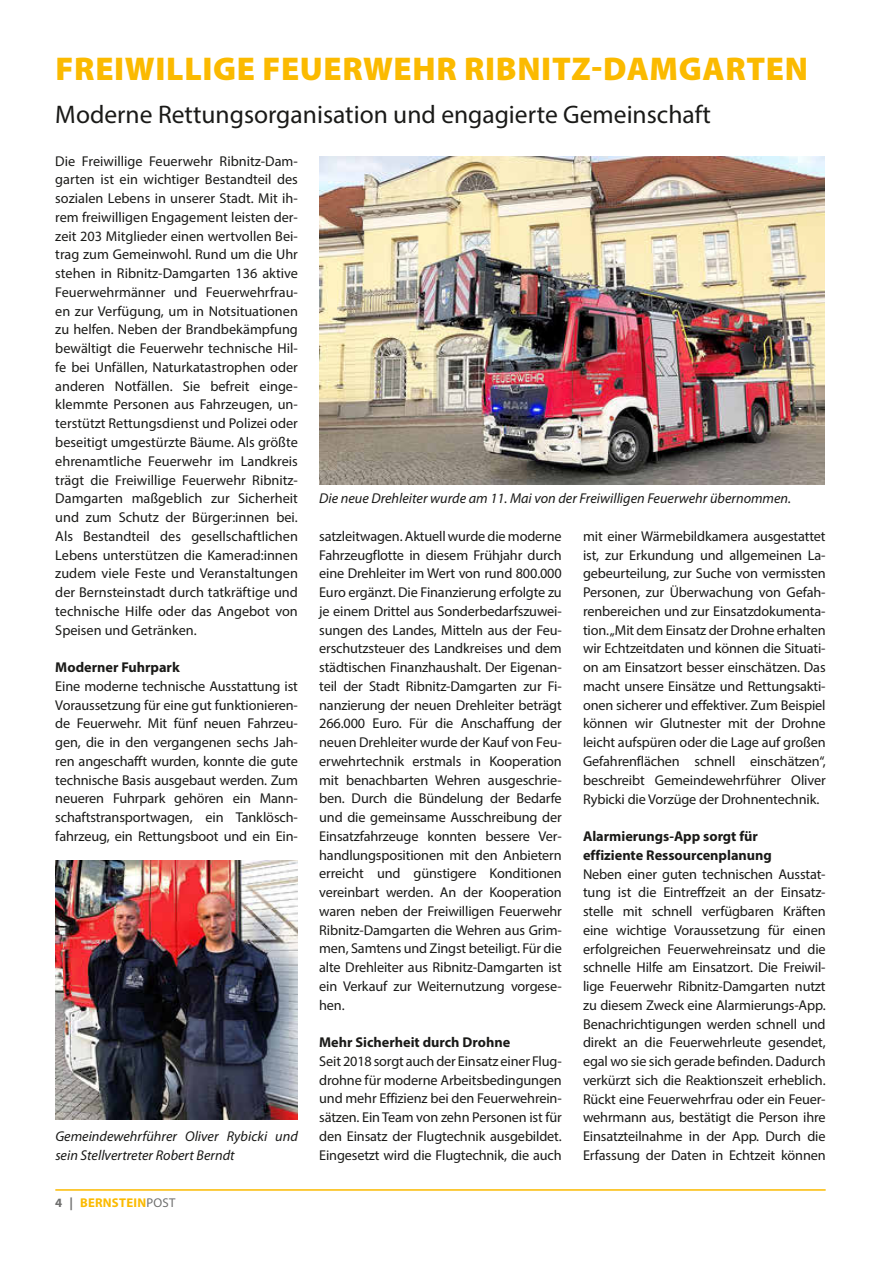
<style>
.page{position:relative;width:881px;height:1263px;background:#fff}
.page>*{position:absolute;margin:0;border:0;box-sizing:border-box;transform-origin:0 0}
.t1{font:900 33px "Myriad Pro";letter-spacing:.02em;color:#fbba00}
.t2{font:25.5px "Myriad Pro";color:#1a1a18}
.t3{font:14.25px/18.8px "Myriad Pro";letter-spacing:-.01em;color:#1a1a18;text-align:justify}
.t4{font:italic 14.25px/18.8px "Myriad Pro";color:#1a1a18}
.t5{font:700 14.25px/18.8px "Myriad Pro";color:#1a1a18}
.t6{font:700 12.75px "Myriad Pro";letter-spacing:.02em;color:#fbba00}
.s1{color:#6f6f6e}
.s2{font-weight:400;color:#6f6f6e}
</style>
<div class="page">
<hr style="left:55px;top:1189px;width:770px;height:2px;background:#fbba00">
<img style="left:56px;top:860px;width:241px;height:260px">
<img style="left:319px;top:156px;width:505px;height:329px">
<h1 class="t1" style="left:56px;top:47px;width:753px">FREIWILLIGE FEUERWEHR RIBNITZ-DAMGARTEN</h1>
<h2 class="t2" style="left:55px;top:99px;width:657px">Moderne Rettungsorganisation und engagierte Gemeinschaft</h2>
<p class="t3" style="left:55px;top:151px;width:244px">Die Freiwillige Feuerwehr Ribnitz-Dam&shy;garten ist ein wichtiger Bestandteil des sozialen Lebens in unserer Stadt. Mit ih&shy;rem freiwilligen Engagement leisten der&shy;zeit 203 Mitglieder einen wertvollen Bei&shy;trag zum Gemeinwohl. Rund um die Uhr stehen in Ribnitz-Damgarten 136 aktive Feuerwehrmänner und Feuerwehrfrau&shy;en zur Verfügung, um in Notsituationen zu helfen. Neben der Brandbekämpfung bewältigt die Feuerwehr technische Hil&shy;fe bei Unfällen, Naturkatastrophen oder anderen Notfällen. Sie befreit einge&shy;klemmte Personen aus Fahrzeugen, un&shy;terstützt Rettungsdienst und Polizei oder beseitigt umgestürzte Bäume. Als größte ehrenamtliche Feuerwehr im Landkreis trägt die Freiwillige Feuerwehr Ribnitz-Damgarten maßgeblich zur Sicherheit und zum Schutz der Bürger:innen bei.<br>Als Bestandteil des gesellschaftlichen Lebens unterstützen die Kamerad:innen zudem viele Feste und Veranstaltungen der Bernsteinstadt durch tatkräftige und technische Hilfe oder das Angebot von Speisen und Getränken.</p>
<p class="t5" style="left:55px;top:657px;width:126px">Moderner Fuhrpark</p>
<p class="t3" style="left:55px;top:676px;width:244px">Eine moderne technische Ausstattung ist Voraussetzung für eine gut funktionieren&shy;de Feuerwehr. Mit fünf neuen Fahrzeu&shy;gen, die in den vergangenen sechs Jah&shy;ren angeschafft wurden, konnte die gute technische Basis ausgebaut werden. Zum neueren Fuhrpark gehören ein Mann&shy;schaftstransportwagen, ein Tanklösch&shy;fahrzeug, ein Rettungsboot und ein Ein-</p>
<p class="t4" style="left:319px;top:489px;width:473px">Die neue Drehleiter wurde am 11. Mai von der Freiwilligen Feuerwehr übernommen.</p>
<p class="t3" style="left:319px;top:526px;width:244px">satzleitwagen. Aktuell wurde die moderne Fahrzeugflotte in diesem Frühjahr durch eine Drehleiter im Wert von rund 800.000<br>Euro ergänzt. Die Finanzierung erfolgte zu je einem Drittel aus Sonderbedarfszuwei&shy;sungen des Landes, Mitteln aus der Feu&shy;erschutzsteuer des Landkreises und dem städtischen Finanzhaushalt. Der Eigenan&shy;teil der Stadt Ribnitz-Damgarten zur Fi&shy;nanzierung der neuen Drehleiter beträgt 266.000 Euro. Für die Anschaffung der neuen Drehleiter wurde der Kauf von Feu&shy;erwehrtechnik erstmals in Kooperation mit benachbarten Wehren ausgeschrie&shy;ben. Durch die Bündelung der Bedarfe und die gemeinsame Ausschreibung der Einsatzfahrzeuge konnten bessere Ver&shy;handlungspositionen mit den Anbietern erreicht und günstigere Konditionen vereinbart werden. An der Kooperation waren neben der Freiwilligen Feuerwehr Ribnitz-Damgarten die Wehren aus Grim&shy;men, Samtens und Zingst beteiligt. Für die alte Drehleiter aus Ribnitz-Damgarten ist ein Verkauf zur Weiternutzung vorgese&shy;hen.</p>
<p class="t5" style="left:319px;top:1032px;width:192px">Mehr Sicherheit durch Drohne</p>
<p class="t3" style="left:319px;top:1051px;width:244px">Seit 2018 sorgt auch der Einsatz einer Flug&shy;drohne für moderne Arbeitsbedingungen und mehr Effizienz bei den Feuerwehrein&shy;sätzen. Ein Team von zehn Personen ist für den Einsatz der Flugtechnik ausgebildet.<br>Eingesetzt wird die Flugtechnik, die auch</p>
<p class="t3" style="left:583px;top:526px;width:244px">mit einer Wärmebildkamera ausgestattet ist, zur Erkundung und allgemeinen La&shy;gebeurteilung, zur Suche von vermissten Personen, zur Überwachung von Gefah&shy;renbereichen und zur Einsatzdokumenta&shy;tion. „Mit dem Einsatz der Drohne erhalten wir Echtzeitdaten und können die Situati&shy;on am Einsatzort besser einschätzen. Das macht unsere Einsätze und Rettungsakti&shy;onen sicherer und effektiver. Zum Beispiel können wir Glutnester mit der Drohne leicht aufspüren oder die Lage auf großen Gefahrenflächen schnell einschätzen“, beschreibt Gemeindewehrführer Oliver Rybicki die Vorzüge der Drohnentechnik.</p>
<p class="t5" style="left:583px;top:826px;width:190px">Alarmierungs-App sorgt für effiziente Ressourcenplanung</p>
<p class="t3" style="left:583px;top:864px;width:244px">Neben einer guten technischen Ausstat&shy;tung ist die Eintreffzeit an der Einsatz&shy;stelle mit schnell verfügbaren Kräften eine wichtige Voraussetzung für einen erfolgreichen Feuerwehreinsatz und die schnelle Hilfe am Einsatzort. Die Freiwil&shy;lige Feuerwehr Ribnitz-Damgarten nutzt zu diesem Zweck eine Alarmierungs-App.<br>Benachrichtigungen werden schnell und direkt an die Feuerwehrleute gesendet, egal wo sie sich gerade befinden. Dadurch verkürzt sich die Reaktionszeit erheblich.<br>Rückt eine Feuerwehrfrau oder ein Feuer&shy;wehrmann aus, bestätigt die Person ihre Einsatzteilnahme in der App. Durch die Erfassung der Daten in Echtzeit können</p>
<p class="t4" style="left:55px;top:1126px;width:244px">Gemeindewehrführer Oliver Rybicki und sein Stellvertreter Robert Berndt</p>
<p class="t6" style="left:55px;top:1195px;width:121px"><span class="s1">4 |</span> BERNSTEIN<span class="s2">POST</span></p>
</div>
